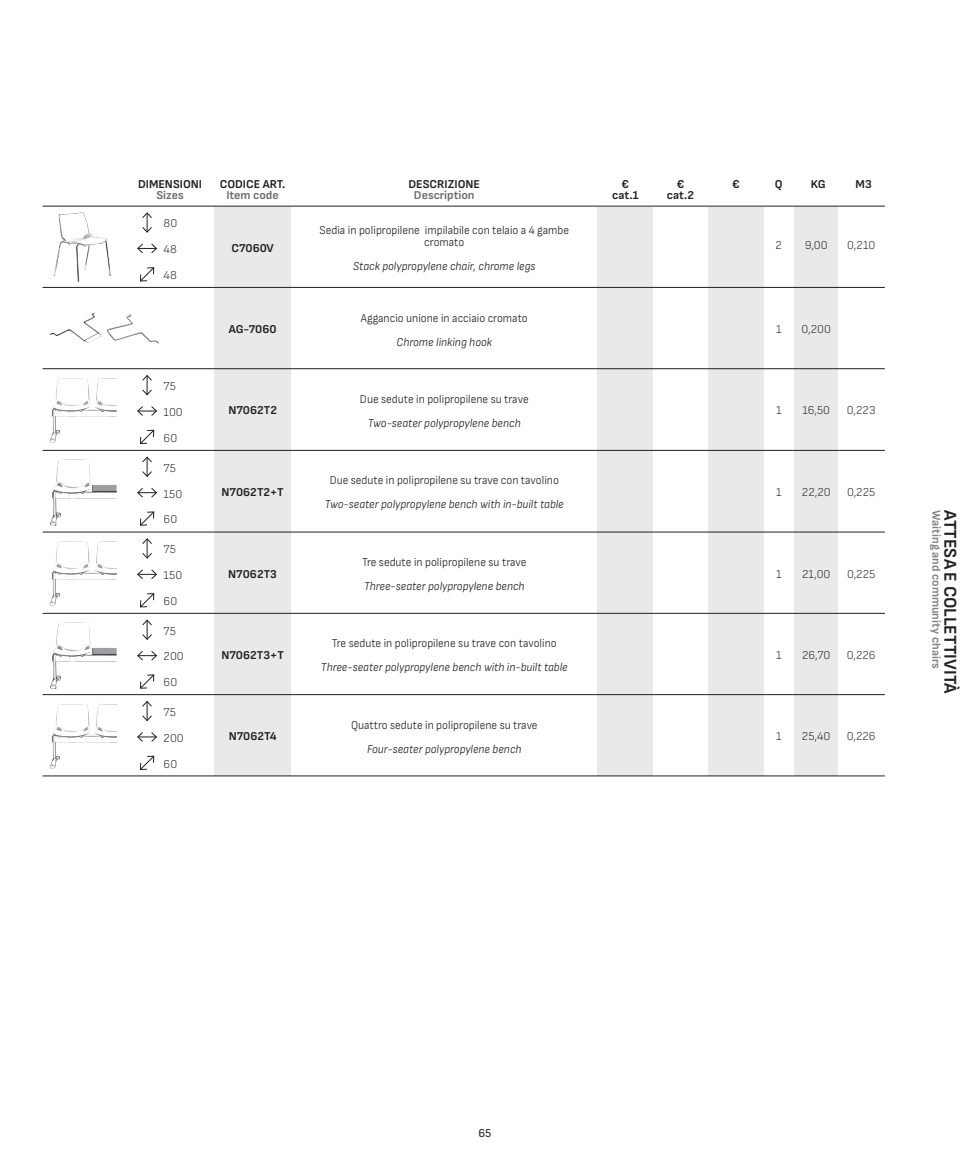
<style>
.page{position:relative;width:970px;height:1170px;background:#fff}
.page>*{position:absolute;margin:0;border:0;box-sizing:border-box;transform-origin:0 0}
.t1{font:700 18px "Sofia Sans";color:#231f20}
.t2{font:300 12px/12px "Sofia Sans";color:#231f20;text-align:center;scale:.92 1}
.t3{font:italic 300 12px "Sofia Sans";color:#231f20;scale:.92 1}
.t4{font:300 12px "Sofia Sans";color:#231f20}
.t5{font:700 12px "Sofia Sans";color:#231f20}
.t6{font:700 12px "Sofia Sans";color:#808285}
.t7{font:700 12px "Sofia Sans";color:#6c6d70}
.t8{font:12px "Sofia Sans";color:#231f20}
</style>
<div class="page">
<div style="left:214px;top:206px;width:77px;height:569px;background:#e9e9e9"></div>
<div style="left:708px;top:207px;width:55px;height:568px;background:#e9e9e9"></div>
<div style="left:597px;top:207px;width:56px;height:568px;background:#e9e9e9"></div>
<div style="left:794px;top:206px;width:43px;height:569px;background:#e9e9e9"></div>
<hr style="left:43px;top:206px;width:841px;height:1px;background:#231f20">
<hr style="left:43px;top:368px;width:841px;height:1px;background:#231f20">
<hr style="left:43px;top:450px;width:841px;height:1px;background:#231f20">
<hr style="left:43px;top:531px;width:841px;height:1px;background:#231f20">
<hr style="left:43px;top:613px;width:841px;height:1px;background:#231f20">
<hr style="left:43px;top:694px;width:841px;height:1px;background:#231f20">
<hr style="left:43px;top:287px;width:841px;height:1px;background:#231f20">
<hr style="left:43px;top:775px;width:841px;height:1px;background:#231f20">
<svg style="left:137px;top:243px;width:20px;height:10px"></svg>
<svg style="left:137px;top:406px;width:20px;height:10px"></svg>
<svg style="left:137px;top:488px;width:20px;height:9px"></svg>
<svg style="left:137px;top:569px;width:20px;height:10px"></svg>
<svg style="left:137px;top:651px;width:20px;height:9px"></svg>
<svg style="left:137px;top:732px;width:20px;height:9px"></svg>
<svg style="left:142px;top:212px;width:10px;height:21px"></svg>
<svg style="left:142px;top:375px;width:10px;height:20px"></svg>
<svg style="left:142px;top:456px;width:10px;height:21px"></svg>
<svg style="left:142px;top:538px;width:10px;height:20px"></svg>
<svg style="left:142px;top:619px;width:10px;height:20px"></svg>
<svg style="left:142px;top:701px;width:10px;height:20px"></svg>
<svg style="left:140px;top:267px;width:14px;height:14px"></svg>
<svg style="left:140px;top:430px;width:14px;height:14px"></svg>
<svg style="left:140px;top:511px;width:14px;height:14px"></svg>
<svg style="left:140px;top:593px;width:14px;height:14px"></svg>
<svg style="left:140px;top:674px;width:14px;height:14px"></svg>
<svg style="left:140px;top:755px;width:14px;height:15px"></svg>
<img style="left:53px;top:212px;width:58px;height:69px">
<img style="left:50px;top:312px;width:52px;height:31px">
<img style="left:49px;top:378px;width:68px;height:65px">
<img style="left:49px;top:541px;width:68px;height:65px">
<img style="left:50px;top:458px;width:36px;height:68px">
<img style="left:49px;top:704px;width:68px;height:65px">
<img style="left:50px;top:622px;width:36px;height:67px">
<p class="t5" style="left:138px;top:177px;width:66px">DIMENSIONI</p>
<p class="t5" style="left:732px;top:177px;width:9px">€</p>
<p class="t7" style="left:156px;top:187px;width:29px">Sizes</p>
<p class="t5" style="left:220px;top:177px;width:67px">CODICE ART.</p>
<p class="t7" style="left:226px;top:187px;width:54px">Item code</p>
<p class="t5" style="left:408px;top:177px;width:73px">DESCRIZIONE</p>
<p class="t7" style="left:414px;top:187px;width:62px">Description</p>
<p class="t5" style="left:621px;top:177px;width:9px">€</p>
<p class="t5" style="left:612px;top:187px;width:28px">cat.1</p>
<p class="t5" style="left:676px;top:177px;width:9px">€</p>
<p class="t5" style="left:667px;top:187px;width:29px">cat.2</p>
<p class="t4" style="left:164px;top:216px;width:15px">80</p>
<p class="t4" style="left:164px;top:242px;width:15px">48</p>
<p class="t4" style="left:164px;top:268px;width:15px">48</p>
<p class="t4" style="left:164px;top:379px;width:14px">75</p>
<p class="t4" style="left:164px;top:405px;width:21px">100</p>
<p class="t4" style="left:164px;top:431px;width:15px">60</p>
<p class="t4" style="left:164px;top:461px;width:14px">75</p>
<p class="t4" style="left:164px;top:486px;width:20px">150</p>
<p class="t4" style="left:164px;top:512px;width:15px">60</p>
<p class="t4" style="left:164px;top:542px;width:14px">75</p>
<p class="t4" style="left:164px;top:568px;width:20px">150</p>
<p class="t4" style="left:164px;top:594px;width:15px">60</p>
<p class="t4" style="left:164px;top:623px;width:14px">75</p>
<p class="t4" style="left:164px;top:649px;width:22px">200</p>
<p class="t4" style="left:164px;top:675px;width:15px">60</p>
<p class="t4" style="left:164px;top:705px;width:14px">75</p>
<p class="t4" style="left:164px;top:731px;width:22px">200</p>
<p class="t4" style="left:164px;top:756px;width:15px">60</p>
<p class="t5" style="left:231px;top:241px;width:44px">C7060V</p>
<p class="t5" style="left:229px;top:322px;width:49px">AG-7060</p>
<p class="t5" style="left:228px;top:403px;width:50px">N7062T2</p>
<p class="t5" style="left:221px;top:485px;width:64px">N7062T2+T</p>
<p class="t5" style="left:228px;top:566px;width:50px">N7062T3</p>
<p class="t5" style="left:221px;top:648px;width:64px">N7062T3+T</p>
<p class="t5" style="left:229px;top:729px;width:49px">N7062T4</p>
<p class="t2" style="left:319px;top:223px;width:272px">Sedia in polipropilene impilabile con telaio a 4 gambe cromato</p>
<p class="t3" style="left:353px;top:259px;width:200px">Stack polypropylene chair, chrome legs</p>
<p class="t2" style="left:361px;top:311px;width:183px">Aggancio unione in acciaio cromato</p>
<p class="t3" style="left:396px;top:335px;width:105px">Chrome linking hook</p>
<p class="t2" style="left:360px;top:393px;width:185px">Due sedute in polipropilene su trave</p>
<p class="t3" style="left:368px;top:416px;width:167px">Two-seater polypropylene bench</p>
<p class="t2" style="left:329px;top:474px;width:251px">Due sedute in polipropilene su trave con tavolino</p>
<p class="t3" style="left:325px;top:497px;width:261px">Two-seater polypropylene bench with in-built table</p>
<p class="t2" style="left:362px;top:556px;width:180px">Tre sedute in polipropilene su trave</p>
<p class="t3" style="left:364px;top:579px;width:176px">Three-seater polypropylene bench</p>
<p class="t2" style="left:332px;top:637px;width:246px">Tre sedute in polipropilene su trave con tavolino</p>
<p class="t3" style="left:321px;top:660px;width:270px">Three-seater polypropylene bench with in-built table</p>
<p class="t2" style="left:351px;top:718px;width:204px">Quattro sedute in polipropilene su trave</p>
<p class="t3" style="left:367px;top:742px;width:169px">Four-seater polypropylene bench</p>
<p class="t5" style="left:774px;top:177px;width:9px">Q</p>
<p class="t5" style="left:810px;top:177px;width:16px">KG</p>
<p class="t5" style="left:855px;top:177px;width:18px">M3</p>
<p class="t4" style="left:775px;top:238px;width:8px">2</p>
<p class="t4" style="left:804px;top:238px;width:24px">9,00</p>
<p class="t4" style="left:847px;top:238px;width:30px">0,210</p>
<p class="t4" style="left:776px;top:322px;width:7px">1</p>
<p class="t4" style="left:801px;top:322px;width:31px">0,200</p>
<p class="t4" style="left:776px;top:403px;width:7px">1</p>
<p class="t4" style="left:802px;top:403px;width:29px">16,50</p>
<p class="t4" style="left:846px;top:403px;width:30px">0,223</p>
<p class="t4" style="left:776px;top:485px;width:7px">1</p>
<p class="t4" style="left:801px;top:485px;width:30px">22,20</p>
<p class="t4" style="left:847px;top:485px;width:30px">0,225</p>
<p class="t4" style="left:776px;top:567px;width:7px">1</p>
<p class="t4" style="left:802px;top:567px;width:30px">21,00</p>
<p class="t4" style="left:847px;top:567px;width:30px">0,225</p>
<p class="t4" style="left:776px;top:648px;width:7px">1</p>
<p class="t4" style="left:802px;top:648px;width:30px">26,70</p>
<p class="t4" style="left:846px;top:648px;width:30px">0,226</p>
<p class="t4" style="left:776px;top:729px;width:7px">1</p>
<p class="t4" style="left:802px;top:729px;width:30px">25,40</p>
<p class="t4" style="left:846px;top:729px;width:30px">0,226</p>
<p class="t6" style="left:943px;top:510px;width:160px;rotate:90deg">Waiting and community chairs</p>
<h1 class="t1" style="left:960px;top:510px;width:185px;rotate:90deg">ATTESA E COLLETTIVITÀ</h1>
<p class="t8" style="left:478px;top:1126px;width:15px">65</p>
</div>
